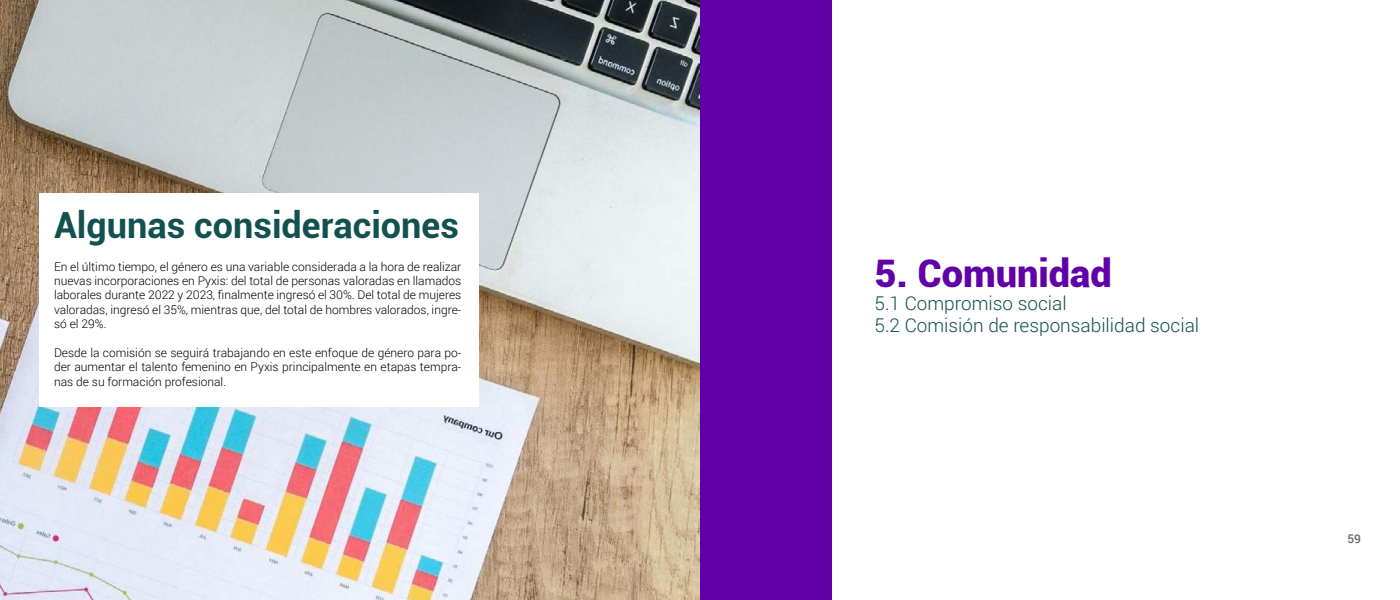
<style>
.page{position:relative;width:1400px;height:600px;background:#fff}
.page>*{position:absolute;margin:0;border:0;box-sizing:border-box;transform-origin:0 0}
.t1{font:900 38px "Roboto";color:#6100a8}
.t2{font:700 36px "Roboto";color:#125150}
.t3{font:300 19px/22.8px "Roboto";color:#125150}
.t4{font:300 12px/14.4px "Roboto";color:#000;text-align:justify}
.t5{font:500 12px "Roboto";color:#696969}
</style>
<div class="page">
<img style="left:0;top:0;width:700px;height:600px">
<div style="left:39px;top:193px;width:440px;height:214px;background:#fff"></div>
<div style="left:700px;top:0;width:131px;height:600px;background:#6100a8"></div>
<h2 class="t2" style="left:54px;top:200px;width:406px">Algunas consideraciones</h2>
<p class="t4" style="left:54px;top:259px;width:409px">En el último tiempo, el género es una variable considerada a la hora de realizar nuevas incorporaciones en Pyxis: del total de personas valoradas en llamados laborales durante 2022 y 2023, finalmente ingresó el 30%. Del total de mujeres valoradas, ingresó el 35%, mientras que, del total de hombres valorados, ingre&shy;só el 29%.</p>
<p class="t4" style="left:54px;top:345px;width:409px">Desde la comisión se seguirá trabajando en este enfoque de género para po&shy;der aumentar el talento femenino en Pyxis principalmente en etapas tempra&shy;nas de su formación profesional.</p>
<h1 class="t1" style="left:874px;top:246px;width:239px">5. Comunidad</h1>
<h3 class="t3" style="left:874px;top:291px;width:326px">5.1 Compromiso social<br>5.2 Comisión de responsabilidad social</h3>
<p class="t5" style="left:1347px;top:530px;width:15px">59</p>
</div>
